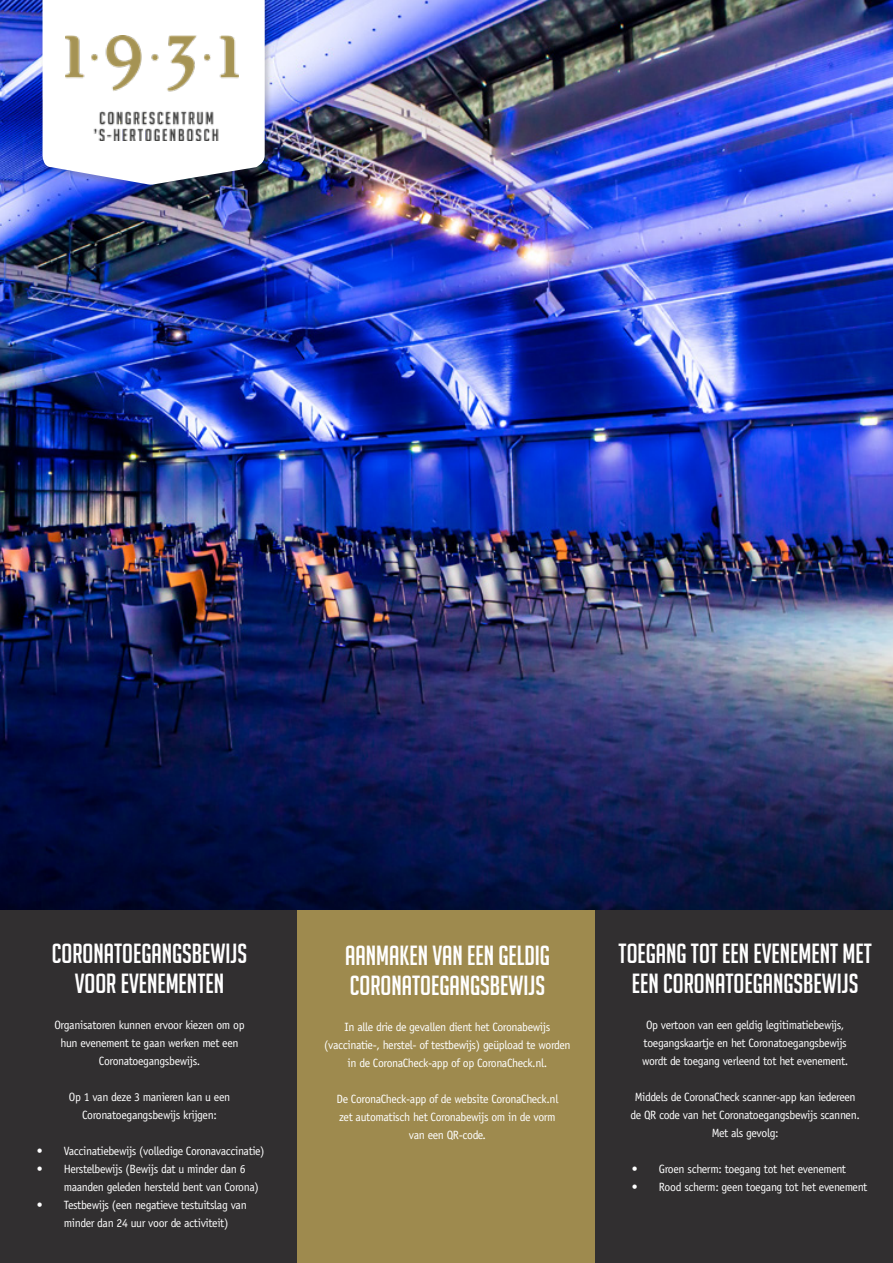
<style>
.page{position:relative;width:893px;height:1263px;background:#fff}
.page>*{position:absolute;margin:0;border:0;box-sizing:border-box;transform-origin:0 0}
.t1{font:45px "Big Noodle Titling";color:#fff}
.t2{font:27px/30px "Big Noodle Titling";color:#fff}
.t3{font:13.5px "Officina Sans";letter-spacing:-.03em;color:#fff}
.t4{font:12px/18px "Officina Sans";letter-spacing:-.03em;color:#fff;text-align:center}
</style>
<div class="page">
<img style="left:0;top:0;width:893px;height:910px">
<div style="left:595px;top:910px;width:298px;height:353px;background:#312f30"></div>
<div style="left:0;top:910px;width:308px;height:353px;background:#312f30"></div>
<div style="left:298px;top:910px;width:297px;height:353px;background:#9e8a4e"></div>
<div style="left:40px;top:0;width:232px;height:193px;background:#231f20;opacity:.21"></div>
<svg style="left:43px;top:0;width:222px;height:185px"></svg>
<img style="left:65px;top:35px;width:174px;height:105px">
<p class="t2" style="left:52px;top:939px;width:197px">CORONATOEGANGSBEWIJS</p>
<p class="t2" style="left:75px;top:969px;width:151px">VOOR EVENEMENTEN</p>
<p class="t4" style="left:54px;top:1016px;width:192px">Organisatoren kunnen ervoor kiezen om op hun evenement te gaan werken met een<br>Coronatoegangsbewijs.</p>
<p class="t4" style="left:69px;top:1088px;width:163px">Op 1 van deze 3 manieren kan u een<br>Coronatoegangsbewijs krijgen:</p>
<p class="t4" style="left:37px;top:1142px;width:229px">• Vaccinatiebewijs (volledige Coronavaccinatie)</p>
<p class="t4" style="left:64px;top:1160px;width:197px;text-align:left;text-indent:-27px">• Herstelbewijs (Bewijs dat u minder dan 6 maanden geleden hersteld bent van Corona)</p>
<p class="t4" style="left:64px;top:1196px;width:185px;text-align:left;text-indent:-27px">• Testbewijs (een negatieve testuitslag van minder dan 24 uur voor de activiteit)</p>
<p class="t2" style="left:345px;top:940px;width:206px">AANMAKEN VAN EEN GELDIG<br>CORONATOEGANGSBEWIJS</p>
<p class="t4" style="left:324px;top:1017px;width:248px">In alle drie de gevallen dient het Coronabewijs (vaccinatie-, herstel- of testbewijs) geüpload te worden in de CoronaCheck-app of op CoronaCheck.nl.</p>
<p class="t4" style="left:337px;top:1089px;width:223px;text-align:left">De CoronaCheck-app of de website CoronaCheck.nl zet automatisch het Coronabewijs om in de vorm</p>
<p class="t4" style="left:409px;top:1125px;width:79px">van een QR-code.</p>
<p class="t2" style="left:619px;top:938px;width:255px;text-align:center">TOEGANG TOT EEN EVENEMENT MET<br>EEN CORONATOEGANGSBEWIJS</p>
<p class="t4" style="left:642px;top:1016px;width:208px">Op vertoon van een geldig legitimatiebewijs, toegangskaartje en het Coronatoegangsbewijs wordt de toegang verleend tot het evenement.</p>
<p class="t4" style="left:630px;top:1088px;width:231px">Middels de CoronaCheck scanner-app kan iedereen de QR code van het Coronatoegangsbewijs scannen.</p>
<p class="t4" style="left:712px;top:1124px;width:68px">Met als gevolg:</p>
<p class="t4" style="left:632px;top:1160px;width:216px">• Groen scherm: toegang tot het evenement</p>
<p class="t4" style="left:632px;top:1178px;width:237px">• Rood scherm: geen toegang tot het evenement</p>
<p class="t1" style="left:669px;top:937px;width:157px">REGISTRATIE</p>
<p class="t3" style="left:678px;top:1048px;width:139px">met een begin- en eindtijd.</p>
<p class="t3" style="left:661px;top:1090px;width:173px">Het aantal bezoekers per tijdvak is</p>
<p class="t3" style="left:653px;top:1111px;width:189px">gelimiteerd tot het vastgesteld aantal</p>
</div>
